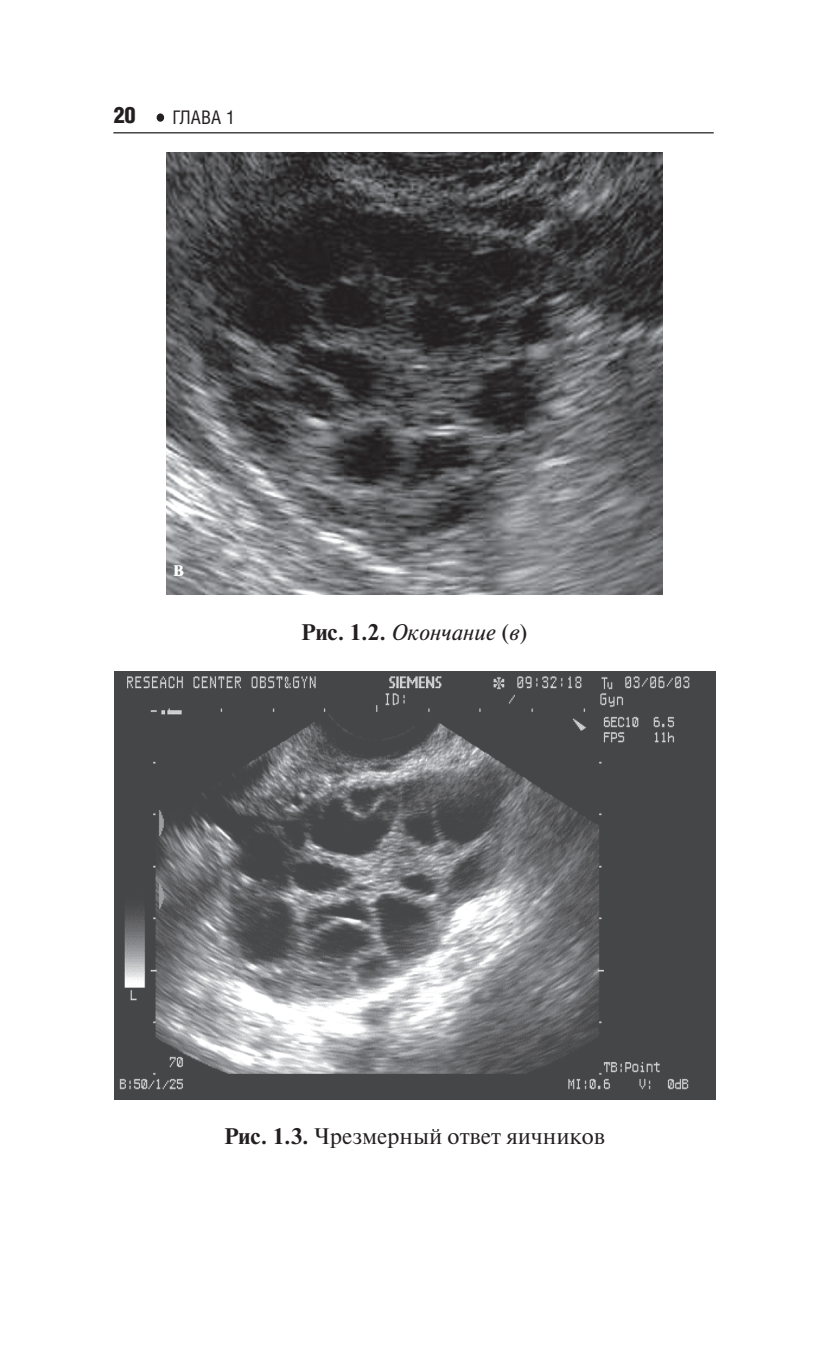
<style>
.page{position:relative;width:815px;height:1347px;background:#fff}
.page>*{position:absolute;margin:0;border:0;box-sizing:border-box;transform-origin:0 0}
.t1{font:22.5px "Newton";color:#231f20}
.t2{font:italic 22.5px "Newton";color:#231f20}
.t3{font:900 22.5px "Helios Cond";color:#231f20}
.t4{font:700 22.5px "Newton";color:#fff}
.t5{font:18.75px "Helios Cond";color:#231f20}
.s1{font-weight:700;font-style:normal}
.s2{font-style:normal}
.s3{font-weight:700}
</style>
<div class="page">
<hr style="left:113px;top:132px;width:601px;height:1px;background:#231f20">
<div style="left:157px;top:113px;width:7px;height:9px;background:#231f20;border-radius:50%"></div>
<img style="left:166px;top:152px;width:497px;height:442px">
<img style="left:114px;top:672px;width:601px;height:427px">
<p class="t3" style="left:113px;top:107px;width:24px">20</p>
<p class="t5" style="left:172px;top:111px;width:64px">ГЛАВА 1</p>
<p class="t4" style="left:174px;top:559px;width:12px">в</p>
<p class="t2" style="left:301px;top:624px;width:228px"><span class="s1">Рис. 1.2.</span> Окончание <span class="s2">(</span>в<span class="s2">)</span></p>
<p class="t1" style="left:224px;top:1127px;width:382px"><span class="s3">Рис. 1.3.</span> Чрезмерный ответ яичников</p>
</div>
